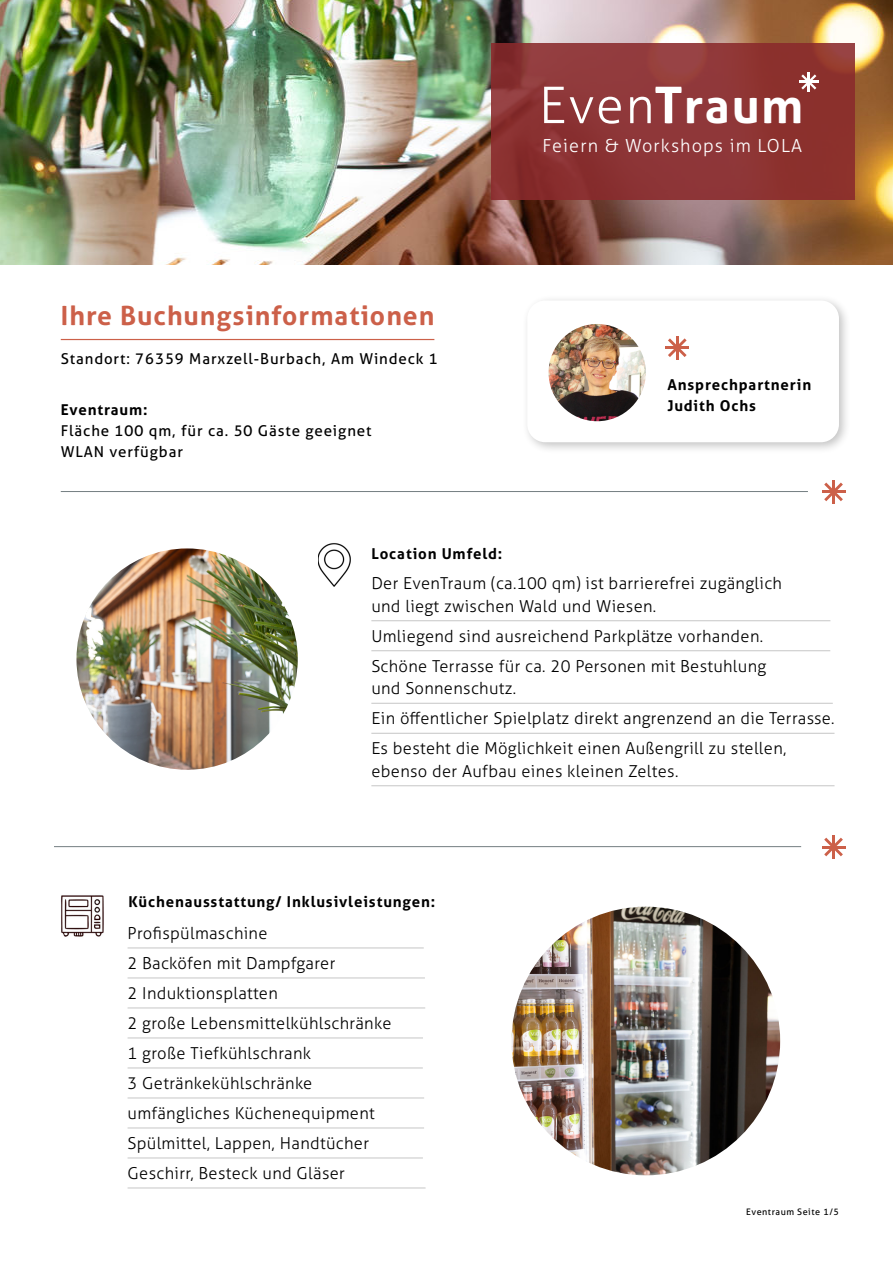
<style>
.page{position:relative;width:893px;height:1263px;background:#fff}
.page>*{position:absolute;margin:0;border:0;box-sizing:border-box;transform-origin:0 0}
.t1{font:300 50.55px "Aller";color:#fff}
.t2{font:700 26.4px "Aller";letter-spacing:.04em;color:#cc6049}
.t3{font:300 18px "Aller";letter-spacing:.06em;color:#fff}
.t4{font:300 16.5px/30px "Aller";letter-spacing:.02em;color:#000}
.t5{font:700 15px/21px "Aller";letter-spacing:.06em;color:#000}
.t6{font:15px/21px "Aller";letter-spacing:.06em;color:#000}
.t7{font:9px "Aller";letter-spacing:.06em;color:#000}
.s1{font-weight:700}
.s2{font-weight:700;font-size:48.15px}
</style>
<div class="page">
<div style="left:521px;top:294px;width:330px;height:161px;background:#000;opacity:.24"></div>
<div style="left:527px;top:300px;width:312px;height:142px;background:#fff;border-radius:18px"></div>
<img style="left:0;top:0;width:893px;height:264px">
<hr style="left:371px;top:620px;width:459px;height:1px;background:#c6c6c6">
<hr style="left:371px;top:650px;width:459px;height:1px;background:#c6c6c6">
<hr style="left:371px;top:703px;width:462px;height:1px;background:#c6c6c6">
<hr style="left:371px;top:733px;width:463px;height:1px;background:#c6c6c6">
<hr style="left:371px;top:785px;width:463px;height:1px;background:#c6c6c6">
<hr style="left:128px;top:947px;width:296px;height:1px;background:#c6c6c6">
<hr style="left:128px;top:977px;width:297px;height:1px;background:#c6c6c6">
<hr style="left:128px;top:1007px;width:297px;height:1px;background:#c6c6c6">
<hr style="left:128px;top:1037px;width:295px;height:1px;background:#c6c6c6">
<hr style="left:128px;top:1067px;width:295px;height:1px;background:#c6c6c6">
<hr style="left:128px;top:1097px;width:296px;height:1px;background:#c6c6c6">
<hr style="left:128px;top:1127px;width:296px;height:1px;background:#c6c6c6">
<hr style="left:128px;top:1157px;width:295px;height:1px;background:#c6c6c6">
<hr style="left:128px;top:1187px;width:298px;height:1px;background:#c6c6c6">
<div style="left:492px;top:43px;width:363px;height:157px;background:linear-gradient(to bottom,#913a39,#8a3030)"></div>
<svg style="left:799px;top:72px;width:19px;height:19px"></svg>
<hr style="left:676px;top:336px;width:3px;height:23px;background:#cc6049">
<hr style="left:665px;top:346px;width:24px;height:3px;background:#cc6049">
<svg style="left:668px;top:338px;width:19px;height:19px"></svg>
<hr style="left:832px;top:480px;width:3px;height:24px;background:#cc6049">
<hr style="left:822px;top:490px;width:23px;height:3px;background:#cc6049">
<svg style="left:824px;top:483px;width:19px;height:18px"></svg>
<hr style="left:832px;top:835px;width:3px;height:24px;background:#cc6049">
<hr style="left:822px;top:845px;width:23px;height:3px;background:#cc6049">
<svg style="left:824px;top:838px;width:19px;height:18px"></svg>
<hr style="left:61px;top:339px;width:373px;height:1px;background:#cc6049">
<hr style="left:54px;top:846px;width:747px;height:1px;background:#747e81">
<hr style="left:61px;top:491px;width:747px;height:1px;background:#747e81">
<img style="left:61px;top:895px;width:43px;height:42px">
<img style="left:511px;top:907px;width:269px;height:268px;border-radius:134px">
<img style="left:76px;top:548px;width:222px;height:222px;border-radius:111px">
<img style="left:549px;top:324px;width:97px;height:97px;border-radius:49px">
<img style="left:318px;top:543px;width:33px;height:44px">
<h2 class="t2" style="left:61px;top:299px;width:375px">Ihre Buchungsinformationen</h2>
<p class="t6" style="left:61px;top:348px;width:379px">Standort: 76359 Marxzell-Burbach, Am Windeck 1</p>
<p class="t5" style="left:61px;top:399px;width:88px">Eventraum:</p>
<p class="t6" style="left:61px;top:420px;width:312px">Fläche 100 qm, für ca. 50 Gäste geeignet<br>WLAN verfügbar</p>
<h1 class="t1" style="left:539px;top:73px;width:266px">Even<span class="s1">T</span><span class="s2">raum</span></h1>
<p class="t3" style="left:543px;top:134px;width:261px">Feiern &amp; Workshops im LOLA</p>
<p class="t5" style="left:667px;top:374px;width:145px">Ansprechpartnerin<br>Judith Ochs</p>
<p class="t5" style="left:371px;top:543px;width:132px">Location Umfeld:</p>
<p class="t4" style="left:371px;top:572px;width:412px;line-height:22.5px">Der EvenTraum (ca.100 qm) ist barrierefrei zugänglich und liegt zwischen Wald und Wiesen.</p>
<p class="t4" style="left:371px;top:621px;width:396px">Umliegend sind ausreichend Parkplätze vorhanden.<br>Schöne Terrasse für ca. 20 Personen mit Bestuhlung</p>
<p class="t4" style="left:371px;top:673px;width:465px">und Sonnenschutz.<br>Ein öffentlicher Spielplatz direkt angrenzend an die Terrasse.<br>Es besteht die Möglichkeit einen Außengrill zu stellen,</p>
<p class="t4" style="left:371px;top:756px;width:309px">ebenso der Aufbau eines kleinen Zeltes.</p>
<p class="t5" style="left:128px;top:891px;width:308px">Küchenausstattung/ Inklusivleistungen:</p>
<p class="t4" style="left:128px;top:918px;width:265px">Profispülmaschine<br>2 Backöfen mit Dampfgarer<br>2 Induktionsplatten<br>2 große Lebensmittelkühlschränke<br>1 große Tiefkühlschrank<br>3 Getränkekühlschränke umfängliches Küchenequipment<br>Spülmittel, Lappen, Handtücher<br>Geschirr, Besteck und Gläser</p>
<p class="t7" style="left:746px;top:1206px;width:94px">Eventraum Seite 1/5</p>
</div>
